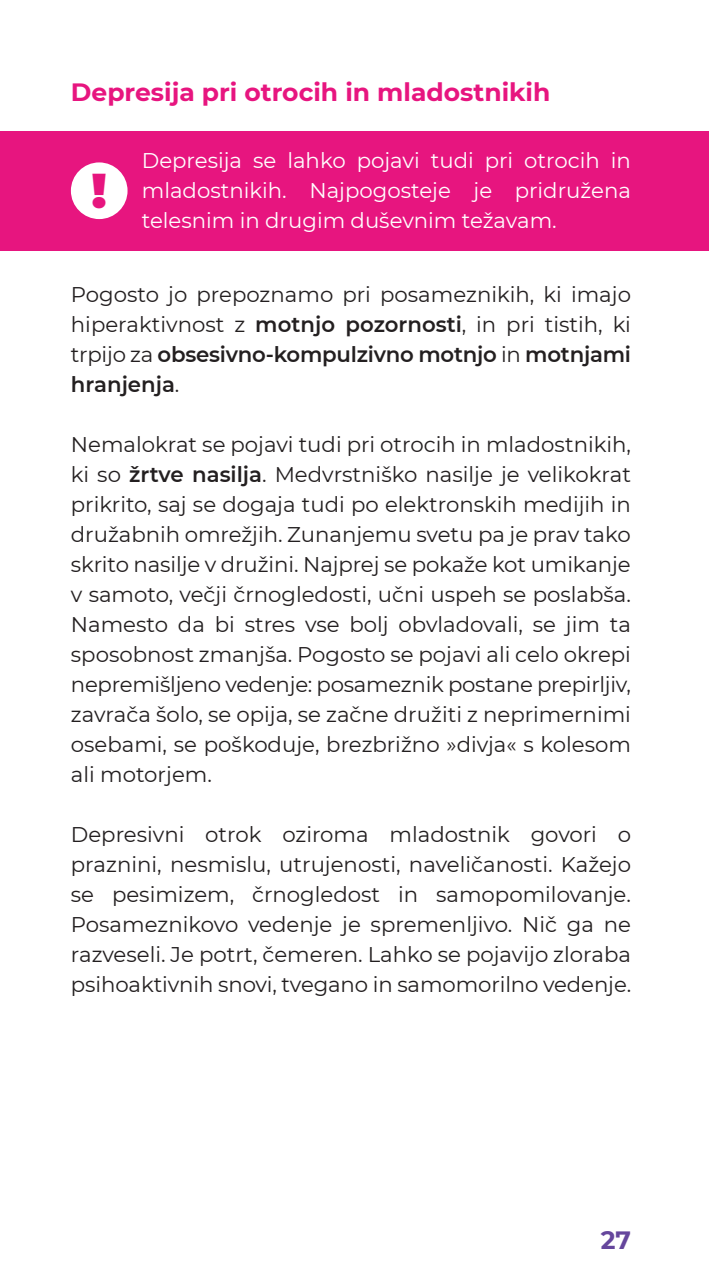
<style>
.page{position:relative;width:709px;height:1276px;background:#fff}
.page>*{position:absolute;margin:0;border:0;box-sizing:border-box;transform-origin:0 0}
.t1{font:900 48.75px "Montserrat";color:#e7157f}
.t2{font:700 25px "Montserrat";color:#e7157f}
.t3{font:700 25px "Montserrat";color:#65469c}
.t4{font:21.25px/30px "Montserrat";color:#231f20;text-align:justify}
.t5{font:21.25px/30px "Montserrat";color:#fff;text-align:justify}
.s1{font-weight:600}
</style>
<div class="page">
<div style="left:0;top:131px;width:709px;height:119px;background:#e7157f"></div>
<div style="left:71px;top:162px;width:56px;height:57px;background:#fff;border-radius:50%"></div>
<p class="t2" style="left:71px;top:74px;width:481px">Depresija pri otrocih in mladostnikih</p>
<h1 class="t1" style="left:92px;top:154px;width:17px">!</h1>
<p class="t5" style="left:142px;top:145px;width:490px">Depresija se lahko pojavi tudi pri otrocih in mladostnikih. Najpogosteje je pridružena telesnim in drugim duševnim težavam.</p>
<p class="t4" style="left:71px;top:278px;width:561px">Pogosto jo prepoznamo pri posameznikih, ki imajo hiperaktivnost z <span class="s1">motnjo pozornosti</span>, in pri tistih, ki trpijo za <span class="s1">obsesivno-kompulzivno motnjo</span> in <span class="s1">motnjami hranjenja</span>.</p>
<p class="t4" style="left:71px;top:428px;width:561px">Nemalokrat se pojavi tudi pri otrocih in mladostnikih, ki so <span class="s1">žrtve nasilja</span>. Medvrstniško nasilje je velikokrat prikrito, saj se dogaja tudi po elektronskih medijih in družabnih omrežjih. Zunanjemu svetu pa je prav tako skrito nasilje v družini. Najprej se pokaže kot umikanje v samoto, večji črnogledosti, učni uspeh se poslabša.<br>Namesto da bi stres vse bolj obvladovali, se jim ta sposobnost zmanjša. Pogosto se pojavi ali celo okrepi nepremišljeno vedenje: posameznik postane prepirljiv, zavrača šolo, se opija, se začne družiti z neprimernimi osebami, se poškoduje, brezbrižno »divja« s kolesom ali motorjem.</p>
<p class="t4" style="left:71px;top:818px;width:562px">Depresivni otrok oziroma mladostnik govori o praznini, nesmislu, utrujenosti, naveličanosti. Kažejo se pesimizem, črnogledost in samopomilovanje.<br>Posameznikovo vedenje je spremenljivo. Nič ga ne razveseli. Je potrt, čemeren. Lahko se pojavijo zloraba psihoaktivnih snovi, tvegano in samomorilno vedenje.</p>
<p class="t3" style="left:601px;top:1222px;width:32px">27</p>
</div>
